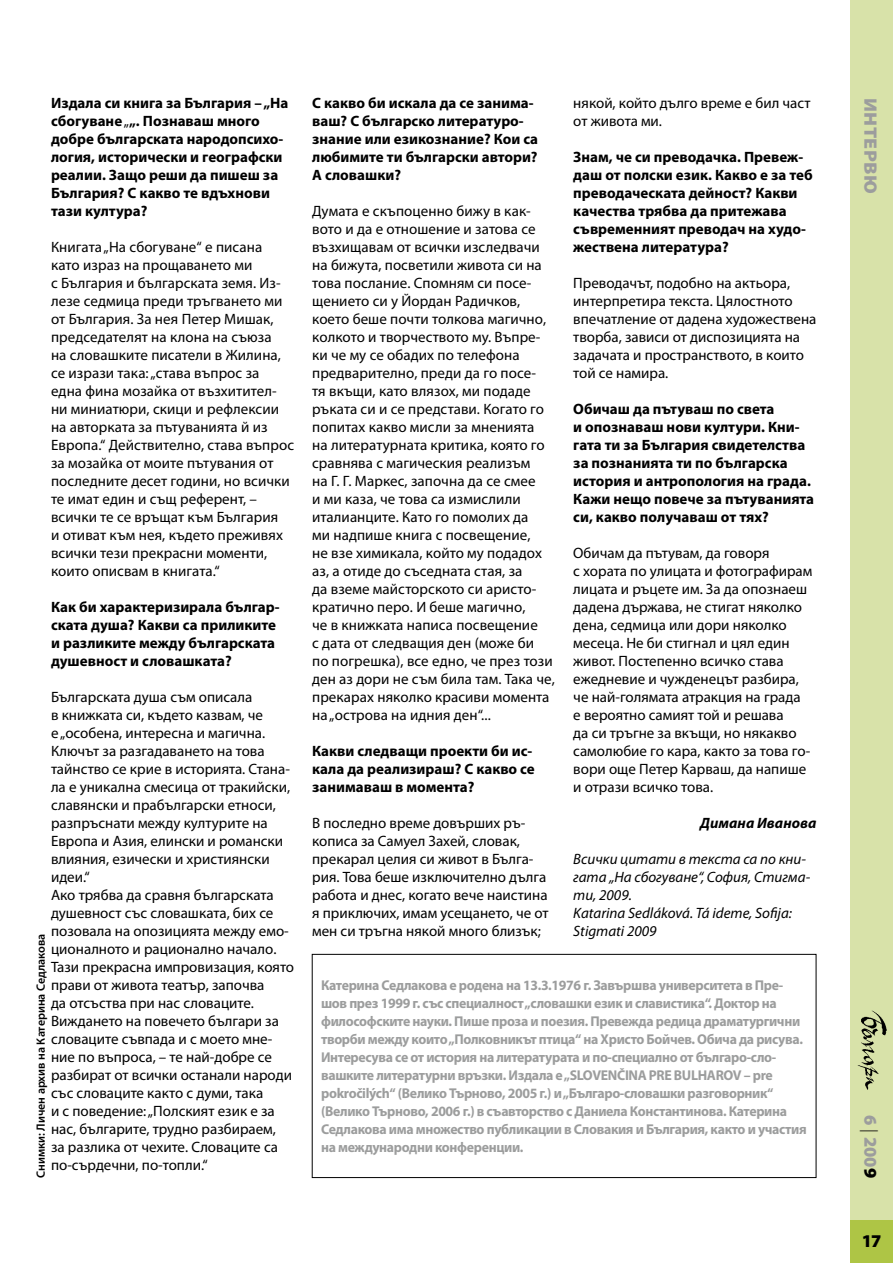
<style>
.page{position:relative;width:893px;height:1263px;background:#fff}
.page>*{position:absolute;margin:0;border:0;box-sizing:border-box;transform-origin:0 0}
.t1{font:900 18px "Myriad Pro";color:#9c9d9d;scale:1.1 1}
.t2{font:900 18px "Myriad Pro";color:#9c9d9d}
.t3{font:900 18px "Myriad Pro";color:#000}
.t4{font:15px/18px "Myriad Pro";color:#000}
.t5{font:700 15px/18px "Myriad Pro";color:#000}
.t6{font:italic 15px/18px "Myriad Pro";color:#000}
.t7{font:italic 700 15px "Myriad Pro";color:#000}
.t8{font:700 14.25px/18px "Myriad Pro";letter-spacing:-.025em;color:#9c9d9d}
.t9{font:600 12px "Myriad Pro";color:#000}
.s1{font-weight:400}
.s2{font-weight:300;color:#000}
.s3{color:#000}
</style>
<div class="page">
<div style="left:850px;top:0;width:43px;height:1263px;background:#d8e2a9"></div>
<div style="left:850px;top:1220px;width:43px;height:43px;background:#aec545"></div>
<img style="left:857px;top:1010px;width:29px;height:80px">
<div style="left:312px;top:954px;width:504px;height:224px;border:1px solid #000"></div>
<p class="t5" style="left:51px;top:93px;width:239px">Издала си книга за България – „На сбогуване <span class="s1">„</span>„. Познаваш много добре българската народопсихо&shy;логия, исторически и географски реалии. Защо реши да пишеш за<br>България? С какво те вдъхнови тази култура?</p>
<p class="t4" style="left:51px;top:238px;width:245px">Книгата „На сбогуване“ е писана като израз на прощаването ми<br>с България и българската земя. Из&shy;лезе седмица преди тръгването ми от България. За нея Петер Мишак, председателят на клона на съюза<br>на словашките писатели в Жилина, се изрази така: „става въпрос за една фина мозайка от възхитител&shy;ни миниатюри, скици и рефлексии на авторката за пътуванията й из<br>Европа.“ Действително, става въпрос за мозайка от моите пътувания от последните десет години, но всички те имат един и същ референт, – всички те се връщат към България<br>и отиват към нея, където преживях всички тези прекрасни моменти, които описвам в книгата.“</p>
<p class="t5" style="left:51px;top:597px;width:230px">Как би характеризирала българ&shy;ската душа? Какви са приликите и разликите между българската душевност и словашката?</p>
<p class="t4" style="left:51px;top:688px;width:245px">Българската душа съм описала<br>в книжката си, където казвам, че<br>е „особена, интересна и магична.<br>Ключът за разгадаването на това тайнство се крие в историята. Стана&shy;ла е уникална смесица от тракийски, славянски и прабългарски етноси, разпръснати между културите на<br>Европа и Азия, елински и романски влияния, езически и християнски идеи.“<br>Ако трябва да сравня българската душевност със словашката, бих се позовала на опозицията между емо&shy;ционалното и рационално начало.<br>Тази прекрасна импровизация, която прави от живота театър, започва<br>да отсъства при нас словаците.<br>Виждането на повечето българи за словаците съвпада и с моето мне&shy;ние по въпроса, – те най-добре се разбират от всички останали народи със словаците както с думи, така<br>и с поведение: „Полският език е за нас, българите, трудно разбираем,<br>за разлика от чехите. Словаците са по-сърдечни, по-топли.“</p>
<p class="t9" style="left:33px;top:1178px;width:246px;rotate:-90deg">Снимки: Личен архив на Катерина Седлакова</p>
<p class="t5" style="left:312px;top:93px;width:227px">С какво би искала да се занима&shy;ваш? С българско литературо&shy;знание или езикознание? Кои са любимите ти български автори?<br>А словашки?</p>
<p class="t4" style="left:312px;top:202px;width:244px">Думата е скъпоценно бижу в как&shy;вото и да е отношение и затова се възхищавам от всички изследвачи на бижута, посветили живота си на това послание. Спомням си посе&shy;щението си у Йордан Радичков, което беше почти толкова магично, колкото и творчеството му. Въпре&shy;ки че му се обадих по телефона предварително, преди да го посе-<br>тя вкъщи, като влязох, ми подаде ръката си и се представи. Когато го попитах какво мисли за мненията<br>на литературната критика, която го сравнява с магическия реализъм<br>на Г. Г. Маркес, започна да се смее<br>и ми каза, че това са измислили италианците. Като го помолих да<br>ми надпише книга с посвещение,<br>не взе химикала, който му подадох аз, а отиде до съседната стая, за<br>да вземе майсторското си аристо&shy;кратично перо. И беше магично,<br>че в книжката написа посвещение<br>с дата от следващия ден (може би<br>по погрешка), все едно, че през този ден аз дори не съм била там. Така че, прекарах няколко красиви момента на „острова на идния ден“...</p>
<p class="t5" style="left:312px;top:741px;width:224px">Какви следващи проекти би ис&shy;кала да реализираш? С какво се занимаваш в момента?</p>
<p class="t4" style="left:312px;top:814px;width:238px">В последно време довърших ръ&shy;кописа за Самуел Захей, словак, прекарал целия си живот в Бълга&shy;рия. Това беше изключително дълга работа и днес, когато вече наистина я приключих, имам усещането, че от мен си тръгна някой много близък;</p>
<p class="t4" style="left:573px;top:94px;width:239px">някой, който дълго време е бил част от живота ми.</p>
<p class="t5" style="left:573px;top:147px;width:241px">Знам, че си преводачка. Превеж&shy;даш от полски език. Какво е за теб преводаческата дейност? Какви качества трябва да притежава съвременният преводач на худо&shy;жествена литература?</p>
<p class="t4" style="left:573px;top:274px;width:245px">Преводачът, подобно на актьора, интерпретира текста. Цялостното впечатление от дадена художествена творба, зависи от диспозицията на задачата и пространството, в които той се намира.</p>
<p class="t5" style="left:573px;top:399px;width:242px">Обичаш да пътуваш по света<br>и опознаваш нови култури. Кни&shy;гата ти за България свидетелства за познанията ти по българска история и антропология на града.<br>Кажи нещо повече за пътуванията си, какво получаваш от тях?</p>
<p class="t4" style="left:573px;top:544px;width:241px">Обичам да пътувам, да говоря<br>с хората по улицата и фотографирам лицата и ръцете им. За да опознаеш дадена държава, не стигат няколко дена, седмица или дори няколко месеца. Не би стигнал и цял един живот. Постепенно всичко става ежедневие и чужденецът разбира, че най-голямата атракция на града<br>е вероятно самият той и решава<br>да си тръгне за вкъщи, но някакво самолюбие го кара, както за това го&shy;вори още Петер Карваш, да напише и отрази всичко това.</p>
<p class="t7" style="left:700px;top:813px;width:118px">Димана Иванова</p>
<p class="t6" style="left:573px;top:850px;width:238px">Всички цитати в текста са по кни&shy;гата „На сбогуване“, София, Стигма&shy;ти, 2009.<br>Katarina Sedláková. Tá ideme, Sofija:<br>Stigmati 2009</p>
<p class="t8" style="left:321px;top:976px;width:487px">Катерина Седлакова е родена на 13.3.1976 г. Завършва университета в Пре&shy;шов през 1999 г. със специалност „словашки език и славистика“. Доктор на философските науки. Пише проза и поезия. Превежда редица драматургични творби между които „Полковникът птица“ на Христо Бойчев. Обича да рисува.<br>Интересува се от история на литературата и по-специално от българо-сло&shy;вашките литературни връзки. Издала е „SLOVENČINA PRE BULHAROV – pre pokročilých“ (Велико Търново, 2005 г.) и „Българо-словашки разговорник“ (Велико Търново, 2006 г.) в съавторство с Даниела Константинова. Катерина Седлакова има множество публикации в Словакия и България, както и участия на международни конференции.</p>
<p class="t1" style="left:883px;top:98px;width:88px;rotate:90deg">Интервю</p>
<p class="t2" style="left:883px;top:1115px;width:64px;rotate:90deg">6 <span class="s2">|</span> 200<span class="s3">9</span></p>
<p class="t3" style="left:862px;top:1229px;width:21px">17</p>
</div>
